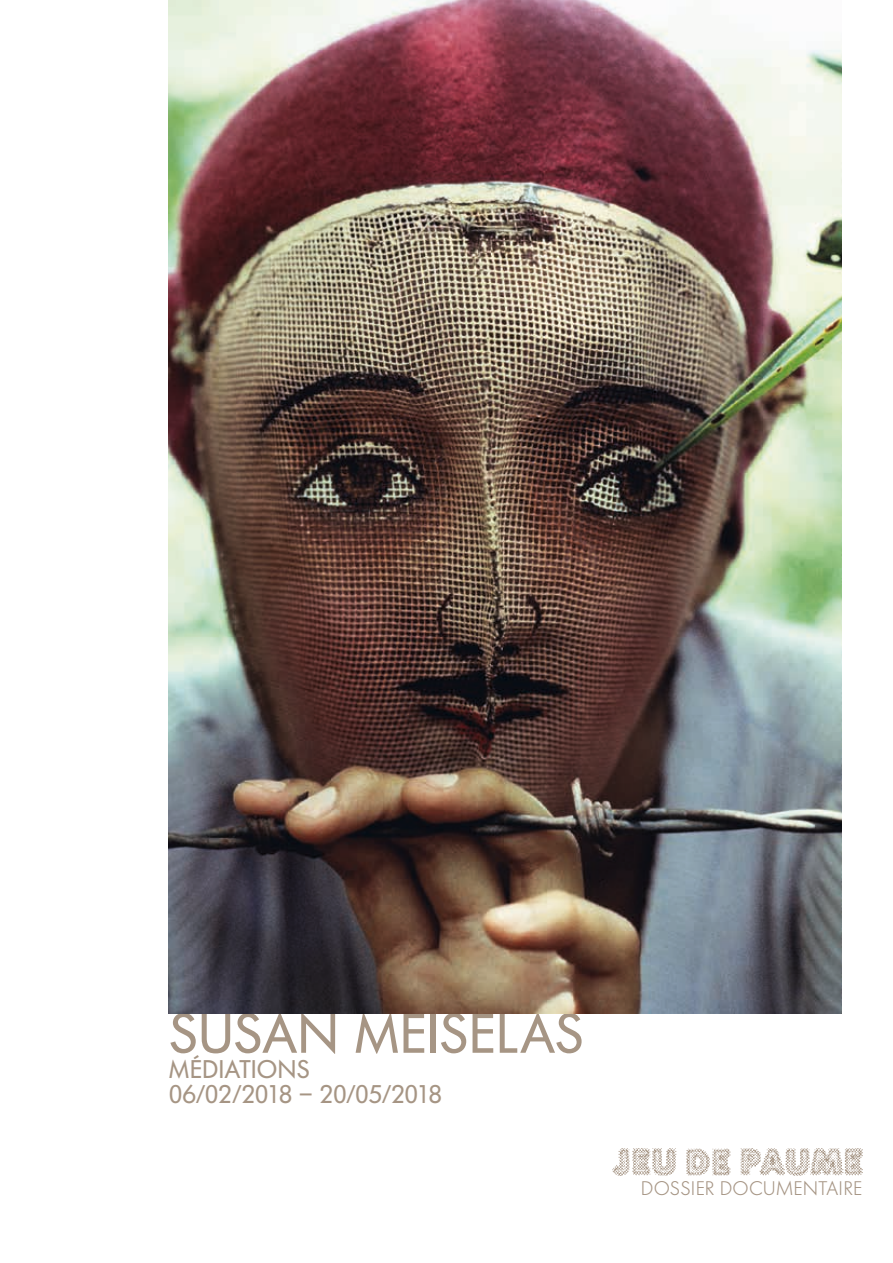
<style>
.page{position:relative;width:893px;height:1263px;background:#fff}
.page>*{position:absolute;margin:0;border:0;box-sizing:border-box;transform-origin:0 0}
.t1{font:55.8px "Futura BQ";letter-spacing:.01em;color:#a69584}
.t2{font:25.35px/25.3px "Futura BQ";letter-spacing:.02em;color:#a69584}
.t3{font:300 19.5px "Futura BQ";letter-spacing:.01em;color:#a69584}
</style>
<div class="page">
<img style="left:613px;top:1148px;width:249px;height:28px">
<img style="left:169px;top:0;width:673px;height:1013px">
<h1 class="t1" style="left:169px;top:1002px;width:417px">SUSAN MEISELAS</h1>
<p class="t2" style="left:169px;top:1057px;width:275px">MÉDIATIONS<br>06/02/2018 – 20/05/2018</p>
<p class="t3" style="left:641px;top:1177px;width:223px">DOSSIER DOCUMENTAIRE</p>
</div>
